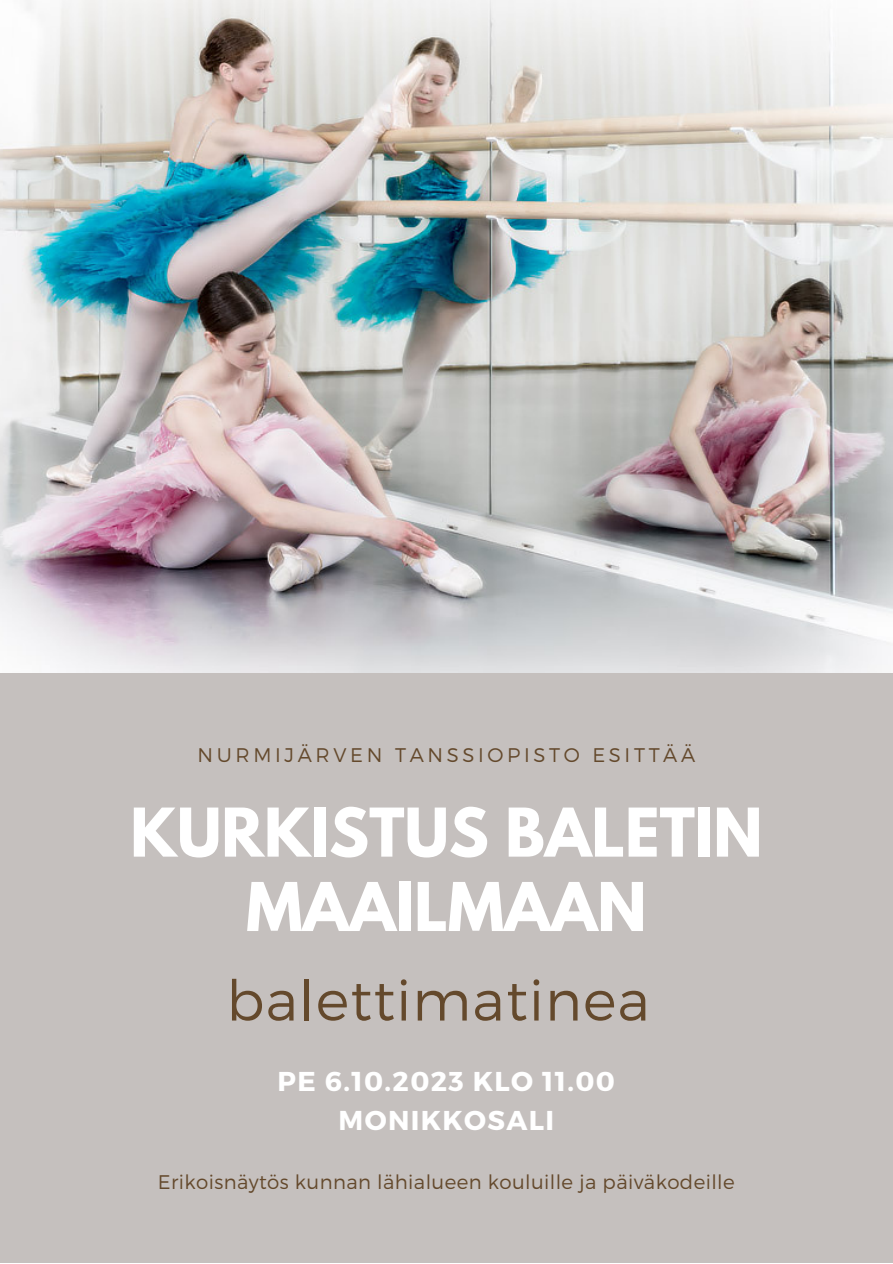
<style>
.page{position:relative;width:893px;height:1264px;background:#fff}
.page>*{position:absolute;margin:0;border:0;box-sizing:border-box;transform-origin:0 0}
.t1{font:700 59.55px/74.4px "League Spartan";color:#fff;text-align:center}
.t2{font:300 56.25px "Montserrat";letter-spacing:.02em;color:#64492c}
.t3{font:700 27.3px/39px "Montserrat";letter-spacing:.05em;color:#fff;text-align:center}
.t4{font:300 19.65px "Montserrat";letter-spacing:.02em;color:#64492c}
.t5{font:300 19.65px "Montserrat";letter-spacing:.185em;color:#64492c}
</style>
<div class="page">
<div style="left:0;top:672px;width:892px;height:590px;background:#c5c0be"></div>
<img style="left:0;top:0;width:892px;height:672px">
<p class="t5" style="left:197px;top:743px;width:499px">NURMIJÄRVEN TANSSIOPISTO ESITTÄÄ</p>
<h1 class="t1" style="left:130px;top:794px;width:633px">KURKISTUS BALETIN<br>MAAILMAAN</h1>
<h2 class="t2" style="left:226px;top:966px;width:425px">balettimatinea</h2>
<h3 class="t3" style="left:277px;top:1061px;width:339px">PE 6.10.2023 KLO 11.00<br>MONIKKOSALI</h3>
<p class="t4" style="left:158px;top:1170px;width:578px">Erikoisnäytös kunnan lähialueen kouluille ja päiväkodeille</p>
</div>
